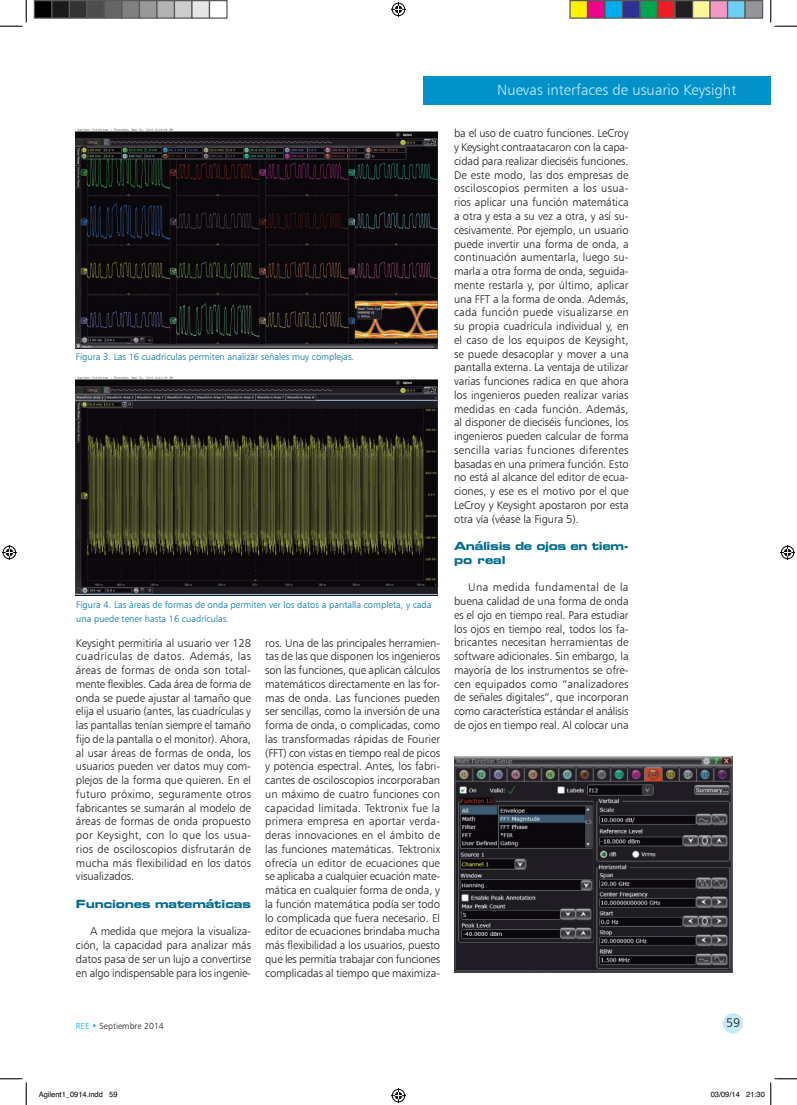
<style>
.page{position:relative;width:797px;height:1105px;background:#fff}
.page>*{position:absolute;margin:0;border:0;box-sizing:border-box;transform-origin:0 0}
.t1{font:15px "Humanist 777 BT Light B";color:#c6eafa}
.t2{font:12.5px "Humanist 777 BT Light B";color:#231f20}
.TEXTO_ARTICULO{font:11.25px/13.8px "Humanist 777 BT Light B";letter-spacing:-.01em;color:#231f20;text-align:justify}
.TEXTO_ARTICULO-2{font:11.25px/13.8px "Eurostile Bold Extended Two";letter-spacing:-.02em;color:#006c91}
.FIGURAS{font:9.38px/13.8px "Humanist 777 BT Light B";color:#0076a3}
.t3{font:8.75px "Humanist 777 BT Light B";color:#231f20}
.t4{font:7.5px "Helvetica";color:#000}
.s1{color:#00aeef}
</style>
<div class="page">
<div style="left:423px;top:76px;width:347px;height:29px;background:#0092c8"></div>
<div style="left:722px;top:1013px;width:21px;height:20px;background:#c6eafa;border-radius:50%"></div>
<img style="left:76px;top:129px;width:361px;height:219px">
<img style="left:76px;top:376px;width:361px;height:220px">
<img style="left:454px;top:757px;width:279px;height:216px">
<svg style="left:0;top:0;width:27px;height:27px"></svg>
<svg style="left:0;top:1078px;width:27px;height:27px"></svg>
<svg style="left:770px;top:0;width:27px;height:27px"></svg>
<svg style="left:391px;top:2px;width:15px;height:15px"></svg>
<svg style="left:391px;top:1088px;width:15px;height:15px"></svg>
<svg style="left:2px;top:545px;width:15px;height:15px"></svg>
<svg style="left:780px;top:545px;width:15px;height:15px"></svg>
<div style="left:34px;top:1px;width:18px;height:17px;background:#000"></div>
<div style="left:34px;top:0;width:18px;height:19px;border:1px solid #595959"></div>
<div style="left:52px;top:1px;width:17px;height:17px;background:#1a1a1a"></div>
<div style="left:51px;top:0;width:19px;height:19px;border:1px solid #595959"></div>
<div style="left:69px;top:1px;width:18px;height:17px;background:#333"></div>
<div style="left:69px;top:0;width:19px;height:19px;border:1px solid #595959"></div>
<div style="left:87px;top:1px;width:17px;height:17px;background:#4d4d4d"></div>
<div style="left:86px;top:0;width:19px;height:19px;border:1px solid #595959"></div>
<div style="left:104px;top:1px;width:18px;height:17px;background:#666"></div>
<div style="left:104px;top:0;width:18px;height:19px;border:1px solid #595959"></div>
<div style="left:122px;top:1px;width:17px;height:17px;background:#808080"></div>
<div style="left:121px;top:0;width:19px;height:19px;border:1px solid #595959"></div>
<div style="left:139px;top:1px;width:18px;height:17px;background:#999"></div>
<div style="left:139px;top:0;width:19px;height:19px;border:1px solid #595959"></div>
<div style="left:157px;top:1px;width:17px;height:17px;background:#b3b3b3"></div>
<div style="left:156px;top:0;width:19px;height:19px;border:1px solid #595959"></div>
<div style="left:174px;top:1px;width:18px;height:17px;background:#ccc"></div>
<div style="left:174px;top:0;width:18px;height:19px;border:1px solid #595959"></div>
<div style="left:192px;top:1px;width:17px;height:17px;background:#e6e6e6"></div>
<div style="left:191px;top:0;width:19px;height:19px;border:1px solid #595959"></div>
<div style="left:209px;top:0;width:19px;height:19px;border:1px solid #595959"></div>
<div style="left:570px;top:1px;width:17px;height:17px;background:#fff101"></div>
<div style="left:569px;top:0;width:19px;height:19px;border:1px solid #595959"></div>
<div style="left:587px;top:1px;width:18px;height:17px;background:#ed028c"></div>
<div style="left:587px;top:0;width:18px;height:19px;border:1px solid #595959"></div>
<div style="left:605px;top:1px;width:17px;height:17px;background:#00aeef"></div>
<div style="left:604px;top:0;width:19px;height:19px;border:1px solid #595959"></div>
<div style="left:622px;top:1px;width:18px;height:17px;background:#2e3092"></div>
<div style="left:622px;top:0;width:18px;height:19px;border:1px solid #595959"></div>
<div style="left:640px;top:1px;width:17px;height:17px;background:#00a54f"></div>
<div style="left:639px;top:0;width:19px;height:19px;border:1px solid #595959"></div>
<div style="left:657px;top:1px;width:18px;height:17px;background:#ee1d23"></div>
<div style="left:657px;top:0;width:18px;height:19px;border:1px solid #595959"></div>
<div style="left:675px;top:1px;width:17px;height:17px;background:#231f20"></div>
<div style="left:674px;top:0;width:19px;height:19px;border:1px solid #595959"></div>
<div style="left:692px;top:1px;width:18px;height:17px;background:#fff79a"></div>
<div style="left:692px;top:0;width:18px;height:19px;border:1px solid #595959"></div>
<div style="left:710px;top:1px;width:17px;height:17px;background:#f499c2"></div>
<div style="left:709px;top:0;width:19px;height:19px;border:1px solid #595959"></div>
<div style="left:727px;top:1px;width:18px;height:17px;background:#6bcff6"></div>
<div style="left:727px;top:0;width:18px;height:19px;border:1px solid #595959"></div>
<div style="left:745px;top:1px;width:17px;height:17px;background:#939598"></div>
<div style="left:744px;top:0;width:19px;height:19px;border:1px solid #595959"></div>
<svg style="left:770px;top:1078px;width:27px;height:27px"></svg>
<p class="FIGURAS" style="left:76px;top:350px;width:280px">Figura 3. Las 16 cuadrículas permiten analizar señales muy complejas.</p>
<p class="FIGURAS" style="left:76px;top:597px;width:357px">Figura 4. Las áreas de formas de onda permiten ver los datos a pantalla completa, y cada una puede tener hasta 16 cuadrículas.</p>
<p class="TEXTO_ARTICULO" style="left:76px;top:636px;width:177px">Keysight permitiría al usuario ver 128 cuadrículas de datos. Además, las áreas de formas de onda son total&shy;mente flexibles. Cada área de forma de onda se puede ajustar al tamaño que elija el usuario (antes, las cuadrículas y las pantallas tenían siempre el tamaño fijo de la pantalla o el monitor). Ahora, al usar áreas de formas de onda, los usuarios pueden ver datos muy com&shy;plejos de la forma que quieren. En el futuro próximo, seguramente otros fabricantes se sumarán al modelo de áreas de formas de onda propuesto por Keysight, con lo que los usua&shy;rios de osciloscopios disfrutarán de mucha más flexibilidad en los datos visualizados.</p>
<p class="TEXTO_ARTICULO-2" style="left:76px;top:897px;width:177px">Funciones matemáticas</p>
<p class="TEXTO_ARTICULO" style="left:76px;top:924px;width:177px;text-indent:14px">A medida que mejora la visualiza&shy;ción, la capacidad para analizar más datos pasa de ser un lujo a convertirse en algo indispensable para los ingenie-</p>
<p class="TEXTO_ARTICULO" style="left:265px;top:636px;width:176px">ros. Una de las principales herramien&shy;tas de las que disponen los ingenieros son las funciones, que aplican cálculos matemáticos directamente en las for&shy;mas de onda. Las funciones pueden ser sencillas, como la inversión de una forma de onda, o complicadas, como las transformadas rápidas de Fourier (FFT) con vistas en tiempo real de picos y potencia espectral. Antes, los fabri&shy;cantes de osciloscopios incorporaban un máximo de cuatro funciones con capacidad limitada. Tektronix fue la primera empresa en aportar verda&shy;deras innovaciones en el ámbito de las funciones matemáticas. Tektronix ofrecía un editor de ecuaciones que se aplicaba a cualquier ecuación mate&shy;mática en cualquier forma de onda, y la función matemática podía ser todo lo complicada que fuera necesario. El editor de ecuaciones brindaba mucha más flexibilidad a los usuarios, puesto que les permitía trabajar con funciones complicadas al tiempo que maximiza-</p>
<h1 class="t1" style="left:497px;top:81px;width:241px">Nuevas interfaces de usuario Keysight</h1>
<p class="TEXTO_ARTICULO" style="left:454px;top:127px;width:176px">ba el uso de cuatro funciones. LeCroy y Keysight contraatacaron con la capa&shy;cidad para realizar dieciséis funciones.<br>De este modo, las dos empresas de osciloscopios permiten a los usua&shy;rios aplicar una función matemática a otra y esta a su vez a otra, y así su&shy;cesivamente. Por ejemplo, un usuario puede invertir una forma de onda, a continuación aumentarla, luego su&shy;marla a otra forma de onda, seguida&shy;mente restarla y, por último, aplicar una FFT a la forma de onda. Además, cada función puede visualizarse en su propia cuadrícula individual y, en el caso de los equipos de Keysight, se puede desacoplar y mover a una pantalla externa. La ventaja de utilizar varias funciones radica en que ahora los ingenieros pueden realizar varias medidas en cada función. Además, al disponer de dieciséis funciones, los ingenieros pueden calcular de forma sencilla varias funciones diferentes basadas en una primera función. Esto no está al alcance del editor de ecua&shy;ciones, y ese es el motivo por el que LeCroy y Keysight apostaron por esta otra vía (véase la Figura 5).</p>
<p class="TEXTO_ARTICULO-2" style="left:454px;top:539px;width:176px">Análisis de ojos en tiem&shy;po real</p>
<p class="TEXTO_ARTICULO" style="left:454px;top:580px;width:176px;text-indent:14px">Una medida fundamental de la buena calidad de una forma de onda es el ojo en tiempo real. Para estudiar los ojos en tiempo real, todos los fa&shy;bricantes necesitan herramientas de software adicionales. Sin embargo, la mayoría de los instrumentos se ofre&shy;cen equipados como “analizadores de señales digitales”, que incorporan como característica estándar el análisis de ojos en tiempo real. Al colocar una</p>
<p class="t3" style="left:76px;top:1020px;width:89px"><span class="s1">REE •</span> Septiembre 2014</p>
<p class="t2" style="left:726px;top:1015px;width:16px">59</p>
<p class="t4" style="left:39px;top:1089px;width:80px">Agilent1_0914.indd 59</p>
<p class="t4" style="left:710px;top:1089px;width:56px">03/09/14 21:30</p>
</div>
